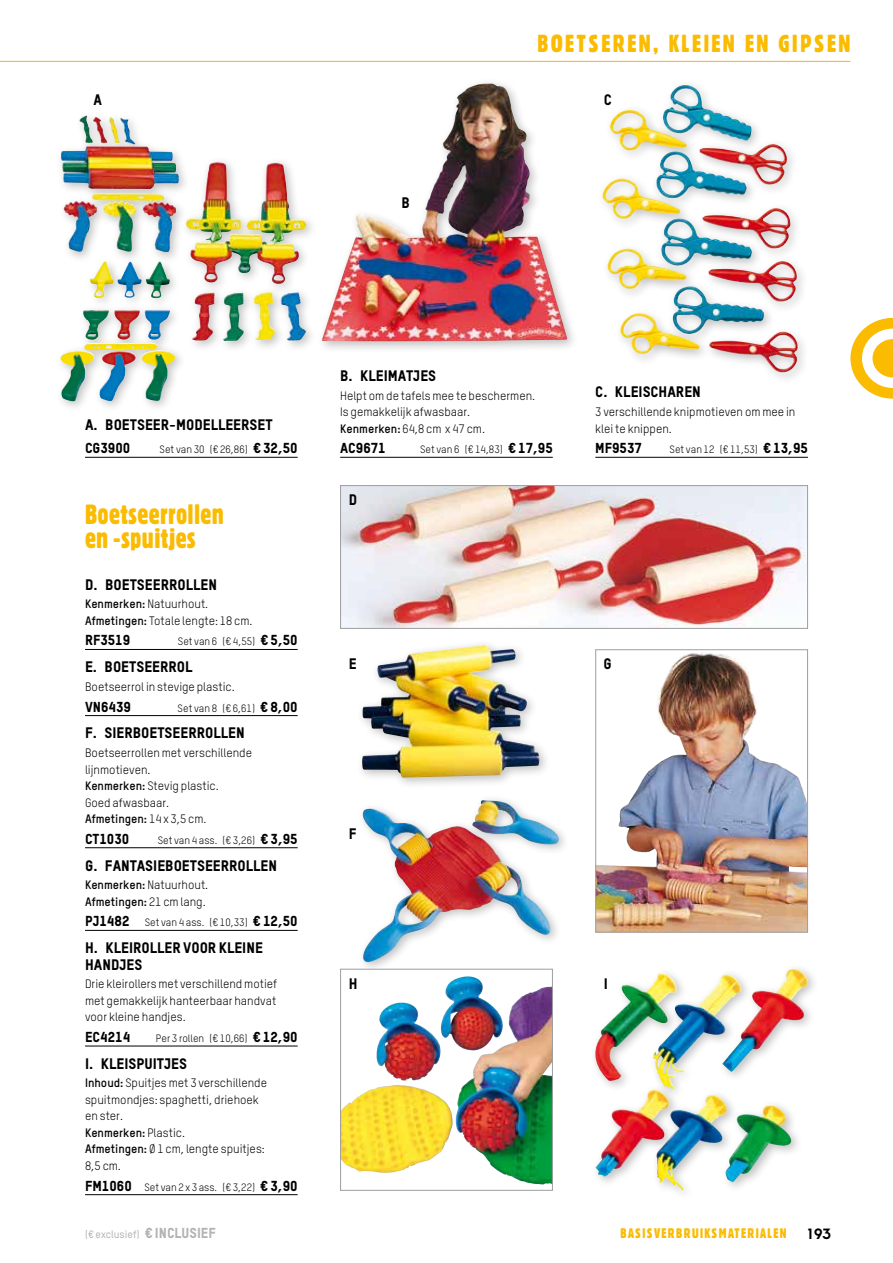
<style>
.page{position:relative;width:893px;height:1263px;background:#fff}
.page>*{position:absolute;margin:0;border:0;box-sizing:border-box;transform-origin:0 0}
.t1{font:27px/24px "Gothic 821 Condensed BT";letter-spacing:.01em;color:#fabb00}
.t2{font:24px "Gothic 821 Condensed BT";letter-spacing:.1em;color:#fabb00}
.t3{font:15px/16.5px "TSTAR Headline";color:#000}
.t4{font:15px "Chalet Tokyo";color:#000}
.t5{font:14.25px "TSTAR Headline";color:#000}
.t6{font:13.5px "Gothic 821 Condensed BT";letter-spacing:.1em;color:#fabb00}
.t7{font:12px/16.5px "TSTAR";color:#000}
.t8{font:700 12px/16.5px "TSTAR";color:#000}
.t9{font:10.5px "TSTAR";color:#000}
.t10{font:500 10.5px "TSTAR";color:#b1b3b4}
.s1{font-family:"TSTAR Headline";font-size:14.25px}
.s2{font-weight:700}
.s3{font-weight:400}
.s4{font-family:"TSTAR Headline";font-weight:400;font-size:14.25px}
</style>
<div class="page">
<svg style="left:850px;top:318px;width:43px;height:81px"></svg>
<hr style="left:0;top:61px;width:850px;height:1px;background:#fabb00">
<hr style="left:85px;top:649px;width:213px;height:1px;background:#000">
<hr style="left:85px;top:715px;width:213px;height:1px;background:#000">
<hr style="left:85px;top:847px;width:213px;height:1px;background:#000">
<hr style="left:85px;top:930px;width:213px;height:1px;background:#000">
<hr style="left:85px;top:1046px;width:213px;height:1px;background:#000">
<hr style="left:85px;top:1194px;width:213px;height:1px;background:#000">
<div style="left:181px;top:156px;width:137px;height:197px;background:#000;opacity:.25"></div>
<img style="left:187px;top:162px;width:112px;height:123px">
<div style="left:55px;top:256px;width:132px;height:157px;background:#000;opacity:.25"></div>
<img style="left:90px;top:264px;width:80px;height:34px">
<div style="left:55px;top:110px;width:136px;height:154px;background:#000;opacity:.25"></div>
<img style="left:61px;top:115px;width:75px;height:51px">
<div style="left:316px;top:78px;width:263px;height:276px;background:#000;opacity:.25"></div>
<img style="left:322px;top:84px;width:245px;height:257px">
<div style="left:597px;top:79px;width:212px;height:305px;background:#000;opacity:.25"></div>
<img style="left:608px;top:85px;width:144px;height:67px">
<img style="left:342px;top:487px;width:464px;height:140px">
<div style="left:340px;top:485px;width:468px;height:144px;border:1px solid #9c9e9f"></div>
<div style="left:356px;top:639px;width:195px;height:151px;background:#000;opacity:.25"></div>
<img style="left:362px;top:645px;width:177px;height:133px">
<div style="left:357px;top:795px;width:214px;height:179px;background:#000;opacity:.25"></div>
<img style="left:363px;top:800px;width:196px;height:44px">
<img style="left:597px;top:653px;width:209px;height:277px">
<div style="left:595px;top:649px;width:213px;height:283px;border:1px solid #9c9e9f"></div>
<img style="left:342px;top:971px;width:209px;height:214px">
<img style="left:440px;top:976px;width:111px;height:159px">
<div style="left:340px;top:969px;width:213px;height:222px;border:1px solid #9c9e9f"></div>
<img style="left:595px;top:969px;width:213px;height:112px">
<div style="left:590px;top:1084px;width:213px;height:118px;background:#000;opacity:.25"></div>
<img style="left:595px;top:1089px;width:111px;height:94px">
<hr style="left:85px;top:457px;width:213px;height:1px;background:#000">
<hr style="left:340px;top:457px;width:213px;height:1px;background:#000">
<hr style="left:595px;top:457px;width:213px;height:1px;background:#000">
<p class="t3" style="left:94px;top:91px;width:10px">A</p>
<p class="t3" style="left:401px;top:194px;width:10px">B</p>
<h2 class="t2" style="left:537px;top:29px;width:314px">BOETSEREN, KLEIEN EN GIPSEN</h2>
<p class="t3" style="left:604px;top:91px;width:10px">C</p>
<p class="t3" style="left:85px;top:416px;width:189px">A. BOETSEER-MODELLEERSET</p>
<p class="t5" style="left:85px;top:439px;width:47px">CG3900</p>
<p class="t9" style="left:160px;top:443px;width:140px">Set van 30 (€ 26,86) <span class="s1">€ 32,50</span></p>
<h1 class="t1" style="left:85px;top:502px;width:140px">Boetseerrollen en -spuitjes</h1>
<p class="t3" style="left:85px;top:576px;width:133px">D. BOETSEERROLLEN</p>
<p class="t7" style="left:85px;top:596px;width:169px"><span class="s2">Kenmerken:</span> Natuurhout.<br><span class="s2">Afmetingen:</span> Totale lengte: 18 cm.</p>
<p class="t5" style="left:85px;top:631px;width:47px">RF3519</p>
<p class="t9" style="left:178px;top:635px;width:121px">Set van 6 (€ 4,55) <span class="s1">€ 5,50</span></p>
<p class="t3" style="left:85px;top:658px;width:109px">E. BOETSEERROL</p>
<p class="t7" style="left:85px;top:678px;width:151px">Boetseerrol in stevige plastic.</p>
<p class="t5" style="left:85px;top:698px;width:48px">VN6439</p>
<p class="t9" style="left:178px;top:701px;width:121px">Set van 8 (€ 6,61) <span class="s1">€ 8,00</span></p>
<p class="t3" style="left:85px;top:724px;width:161px">F. SIERBOETSEERROLLEN</p>
<p class="t7" style="left:85px;top:744px;width:169px">Boetseerrollen met verschillende lijnmotieven.<br><span class="s2">Kenmerken:</span> Stevig plastic.<br>Goed afwasbaar.<br><span class="s2">Afmetingen:</span> 14 x 3,5 cm.</p>
<p class="t5" style="left:85px;top:830px;width:46px">CT1030</p>
<p class="t9" style="left:158px;top:834px;width:141px">Set van 4 ass. (€ 3,26) <span class="s1">€ 3,95</span></p>
<p class="t3" style="left:85px;top:856px;width:194px">G. FANTASIEBOETSEERROLLEN</p>
<p class="t8" style="left:85px;top:876px;width:125px">Kenmerken: <span class="s3">Natuurhout.<br></span>Afmetingen: <span class="s3">21 cm lang.</span></p>
<p class="t9" style="left:85px;top:916px;width:214px"><span class="s1">PJ1482</span> Set van 4 ass. (€ 10,33) <span class="s1">€ 12,50</span></p>
<p class="t3" style="left:85px;top:939px;width:179px">H. KLEIROLLER VOOR KLEINE<br>HANDJES</p>
<p class="t7" style="left:85px;top:976px;width:194px;text-align:justify">Drie kleirollers met verschillend motief met gemakkelijk hanteerbaar handvat voor kleine handjes.</p>
<p class="t5" style="left:85px;top:1028px;width:47px">EC4214</p>
<p class="t9" style="left:156px;top:1032px;width:143px">Per 3 rollen (€ 10,66) <span class="s1">€ 12,90</span></p>
<p class="t3" style="left:85px;top:1055px;width:104px">I. KLEISPUITJES</p>
<p class="t7" style="left:85px;top:1075px;width:183px"><span class="s2">Inhoud:</span> Spuitjes met 3 verschillende spuitmondjes: spaghetti, driehoek en ster.<br><span class="s2">Kenmerken:</span> Plastic.<br><span class="s2">Afmetingen:</span> Ø 1 cm, lengte spuitjes:<br>8,5 cm.</p>
<p class="t9" style="left:85px;top:1180px;width:214px"><span class="s1">FM1060</span> Set van 2 x 3 ass. (€ 3,22) <span class="s1">€ 3,90</span></p>
<p class="t3" style="left:340px;top:367px;width:98px">B. KLEIMATJES</p>
<p class="t7" style="left:340px;top:387px;width:197px">Helpt om de tafels mee te beschermen.<br>Is gemakkelijk afwasbaar.<br><span class="s2">Kenmerken:</span> 64,8 cm x 47 cm.</p>
<p class="t5" style="left:340px;top:439px;width:47px">AC9671</p>
<p class="t9" style="left:420px;top:443px;width:134px">Set van 6 (€ 14,83) <span class="s1">€ 17,95</span></p>
<p class="t3" style="left:349px;top:491px;width:10px">D</p>
<p class="t3" style="left:595px;top:383px;width:107px">C. KLEISCHAREN</p>
<p class="t7" style="left:595px;top:403px;width:202px">3 verschillende knipmotieven om mee in klei te knippen.</p>
<p class="t5" style="left:595px;top:439px;width:48px">MF9537</p>
<p class="t9" style="left:670px;top:443px;width:140px">Set van 12 (€ 11,53) <span class="s1">€ 13,95</span></p>
<p class="t3" style="left:349px;top:655px;width:9px">E</p>
<p class="t3" style="left:604px;top:655px;width:10px">G</p>
<p class="t3" style="left:349px;top:825px;width:9px">F</p>
<p class="t3" style="left:349px;top:975px;width:10px">H</p>
<p class="t3" style="left:604px;top:975px;width:6px">I</p>
<p class="t10" style="left:85px;top:1228px;width:132px">(€ exclusief) <span class="s4">€ INCLUSIEF</span></p>
<p class="t6" style="left:620px;top:1225px;width:168px">BASISVERBRUIKSMATERIALEN</p>
<p class="t4" style="left:808px;top:1224px;width:25px">193</p>
</div>
